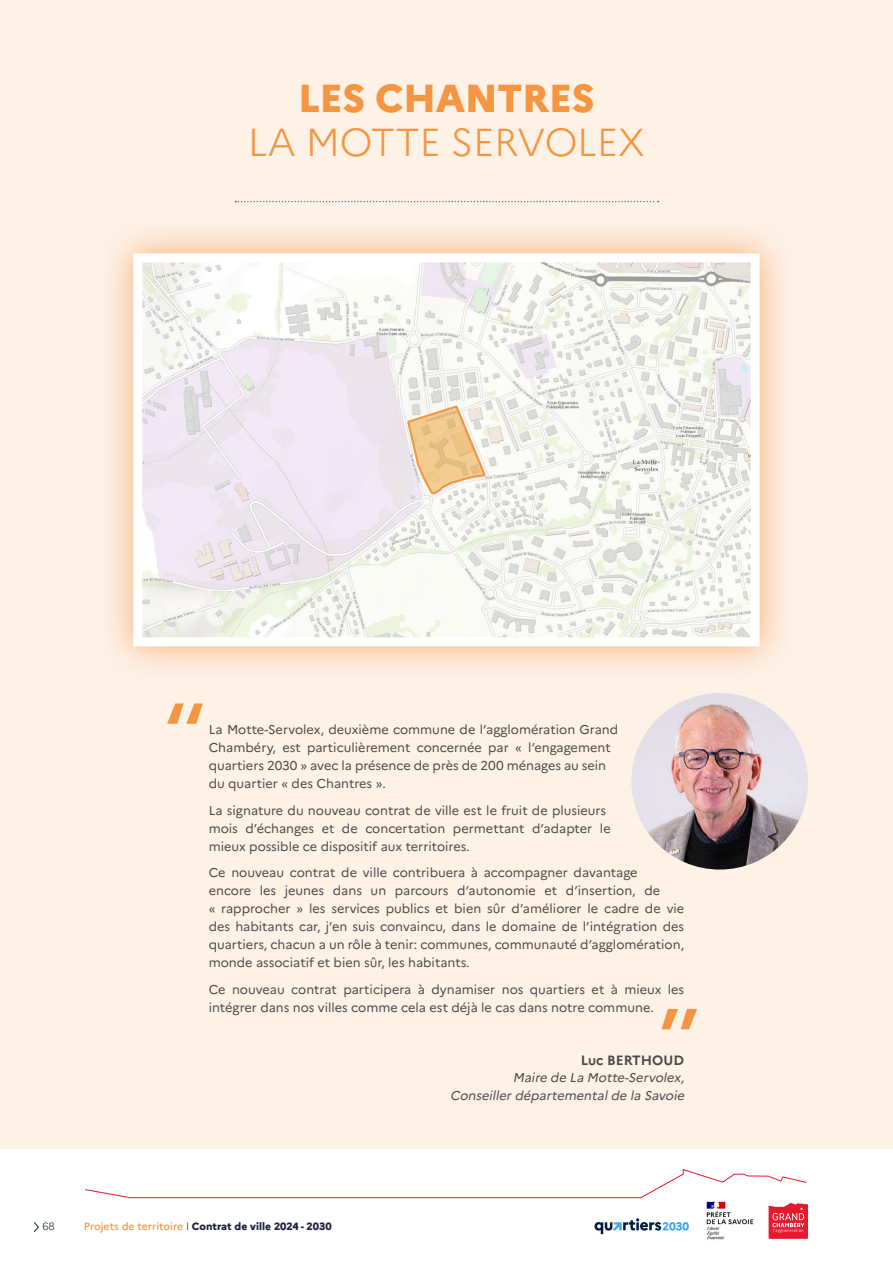
<style>
.page{position:relative;width:893px;height:1263px;background:#fff}
.page>*{position:absolute;margin:0;border:0;box-sizing:border-box;transform-origin:0 0}
.t1{font:700 70.65px "Marianne";color:#f49541}
.t2{font:300 39px "Marianne";letter-spacing:-.01em;color:#f49541}
.t3{font:800 39px "Marianne";letter-spacing:-.01em;color:#f49541}
.t4{font:700 13.5px "Marianne";color:#4a4a49}
.t5{font:12.75px/18px "Marianne";color:#4a4a49}
.t6{font:italic 12.75px/17.5px "Marianne";color:#4a4a49;text-align:right}
.t7{font:800 10.5px "Marianne";color:#18233e}
.t8{font:300 10.5px "Marianne";color:#18233e}
.s1{font-weight:500;color:#f49541}
.s2{font-weight:300}
</style>
<div class="page">
<div style="left:0;top:0;width:893px;height:1148px;background:#fef1e6"></div>
<div style="left:100px;top:220px;width:693px;height:460px;background:#f49541;opacity:.75"></div>
<svg style="left:129px;top:249px;width:635px;height:402px"></svg>
<svg style="left:235px;top:201px;width:424px;height:1px"></svg>
<img style="left:632px;top:693px;width:176px;height:176px;border-radius:88px">
<img style="left:707px;top:1239px;width:17px;height:1px">
<svg style="left:85px;top:1169px;width:723px;height:70px"></svg>
<svg style="left:34px;top:1222px;width:5px;height:10px"></svg>
<h2 class="t3" style="left:298px;top:75px;width:298px">LES CHANTRES</h2>
<h2 class="t2" style="left:248px;top:118px;width:399px">LA MOTTE SERVOLEX</h2>
<h1 class="t1" style="left:166px;top:673px;width:40px">‘‘</h1>
<p class="t5" style="left:209px;top:720px;width:411px">La Motte-Servolex, deuxième commune de l’agglomération Grand Chambéry, est particulièrement concernée par « l’engagement quartiers 2030 » avec la présence de près de 200 ménages au sein du quartier « des Chantres ».</p>
<p class="t5" style="left:209px;top:801px;width:404px">La signature du nouveau contrat de ville est le fruit de plusieurs mois d’échanges et de concertation permettant d’adapter le mieux possible ce dispositif aux territoires.</p>
<p class="t5" style="left:209px;top:863px;width:477px">Ce nouveau contrat de ville contribuera à accompagner davantage<br>encore les jeunes dans un parcours d’autonomie et d’insertion, de<br>« rapprocher » les services publics et bien sûr d’améliorer le cadre de vie des habitants car, j’en suis convaincu, dans le domaine de l’intégration des quartiers, chacun a un rôle à tenir: communes, communauté d’agglomération, monde associatif et bien sûr, les habitants.</p>
<p class="t5" style="left:209px;top:980px;width:477px">Ce nouveau contrat participera à dynamiser nos quartiers et à mieux les intégrer dans nos villes comme cela est déjà le cas dans notre commune.</p>
<h1 class="t1" style="left:698px;top:1059px;width:40px;rotate:-180deg">‘‘</h1>
<p class="t4" style="left:581px;top:1049px;width:105px">Luc BERTHOUD</p>
<p class="t6" style="left:450px;top:1069px;width:238px">Maire de La Motte-Servolex,<br>Conseillerdépartementalde la Savoie</p>
<p class="t8" style="left:43px;top:1220px;width:14px">68</p>
<p class="t7" style="left:84px;top:1220px;width:249px"><span class="s1">Projets de territoire</span> <span class="s2">I</span> Contrat de ville 2024 - 2030</p>
</div>
